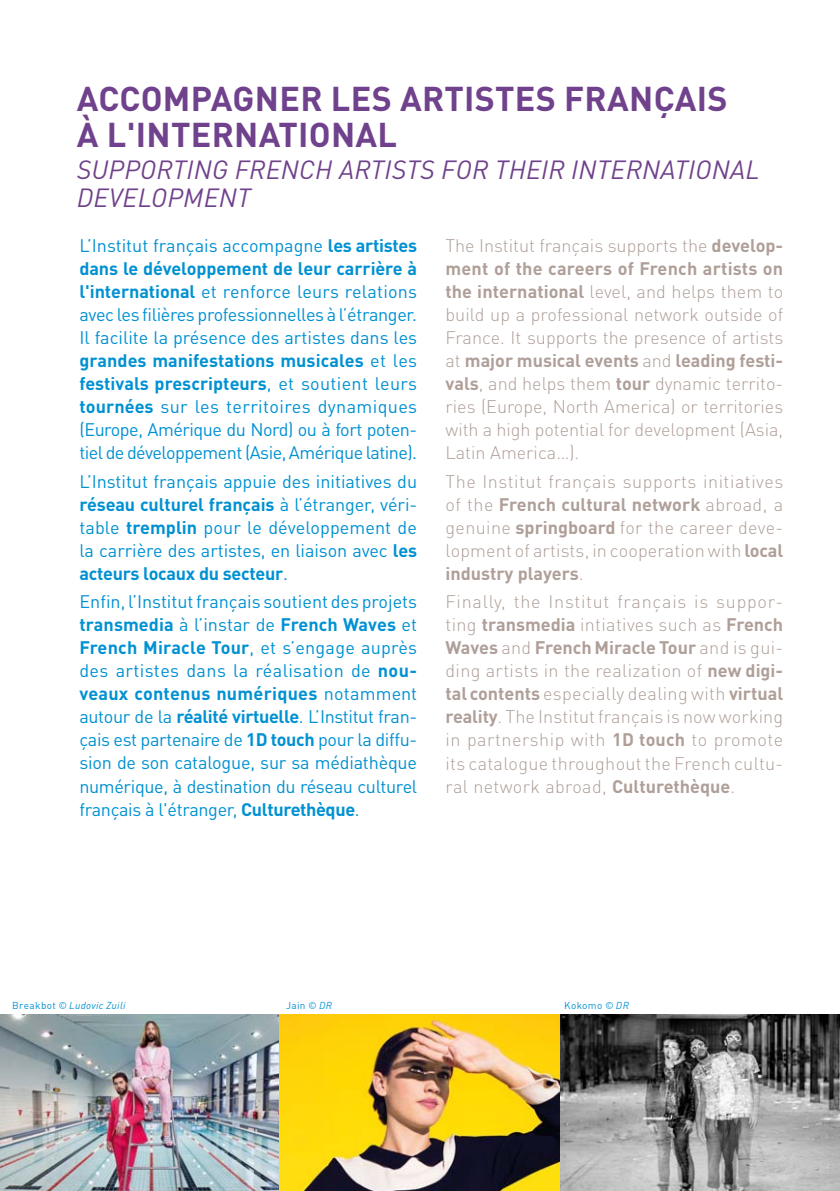
<style>
.page{position:relative;width:840px;height:1191px;background:#fff}
.page>*{position:absolute;margin:0;border:0;box-sizing:border-box;transform-origin:0 0}
.t1{font:700 34px/36px "DINOT";letter-spacing:.01em;color:#70418c}
.t2{font:italic 26px/28px "DINOT";letter-spacing:.01em;color:#70418c}
.t3{font:18px/23px "DINOT";letter-spacing:-.02em;color:#0091d2;text-align:justify}
.t4{font:300 18px/23px "DINOT";letter-spacing:.01em;color:#af9f98;text-align:justify}
.t5{font:italic 10px "DINOT";letter-spacing:.03em;color:#0091d2}
.t6{font:10px "DINOT";letter-spacing:.035em;color:#0091d2}
.s1{font-weight:700}
.s2{font-style:normal}
.s3{font-style:italic}
</style>
<div class="page">
<img style="left:0;top:1015px;width:839px;height:176px">
<h1 class="t1" style="left:77px;top:85px;width:652px">ACCOMPAGNER LES ARTISTES FRANÇAIS<br>À L'INTERNATIONAL</h1>
<h2 class="t2" style="left:77px;top:159px;width:684px">SUPPORTING FRENCH ARTISTS FOR THEIR INTERNATIONAL<br>DEVELOPMENT</h2>
<p class="t3" style="left:79px;top:236px;width:339px">L’Institut français accompagne <span class="s1">les artistes dans le développement de leur carrière à l'international</span> et renforce leurs relations avec les filières professionnelles à l’étranger.<br>Il facilite la présence des artistes dans les <span class="s1">grandes manifestations musicales</span> et les <span class="s1">festivals prescripteurs</span>, et soutient leurs <span class="s1">tournées</span> sur les territoires dynamiques (Europe, Amérique du Nord) ou à fort poten&shy;tiel de développement (Asie, Amérique latine).</p>
<p class="t3" style="left:79px;top:472px;width:339px">L’Institut français appuie des initiatives du <span class="s1">réseau culturel français</span> à l’étranger, véri&shy;table <span class="s1">tremplin</span> pour le développement de la carrière des artistes, en liaison avec <span class="s1">les acteurs locaux du secteur</span>.</p>
<p class="t3" style="left:79px;top:593px;width:339px">Enfin, l’Institut français soutient des projets <span class="s1">transmedia</span> à l’instar de <span class="s1">French Waves</span> et <span class="s1">French Miracle Tour</span>, et s’engage auprès des artistes dans la réalisation de <span class="s1">nou&shy;veaux contenus numériques</span> notamment autour de la <span class="s1">réalité virtuelle</span>. L’Institut fran&shy;çais est partenaire de <span class="s1">1D touch</span> pour la diffu&shy;sion de son catalogue, sur sa médiathèque numérique, à destination du réseau culturel français à l'étranger, <span class="s1">Culturethèque</span>.</p>
<p class="t4" style="left:445px;top:236px;width:339px">The Institut français supports the <span class="s1">develop&shy;ment of the careers of French artists on the international</span> level, and helps them to build up a professional network outside of France. It supports the presence of artists at <span class="s1">major musical events</span> and <span class="s1">leading festi&shy;vals</span>, and helps them <span class="s1">tour</span> dynamic territo&shy;ries (Europe, North America) or territories with a high potential for development (Asia, Latin America…).</p>
<p class="t4" style="left:445px;top:472px;width:339px">The Institut français supports initiatives of the <span class="s1">French cultural network</span> abroad, a genuine <span class="s1">springboard</span> for the career deve&shy;lopment of artists, in cooperation with <span class="s1">local industry players</span>.</p>
<p class="t4" style="left:445px;top:593px;width:339px">Finally, the Institut français is suppor&shy;ting <span class="s1">transmedia</span> intiatives such as <span class="s1">French Waves</span> and <span class="s1">French Miracle Tour</span> and is gui&shy;ding artists in the realization of <span class="s1">new digi&shy;tal contents</span> especially dealing with <span class="s1">virtual reality</span>. The Institut français is now working in partnership with <span class="s1">1D touch</span> to promote its catalogue throughout the French cultu&shy;ral network abroad, <span class="s1">Culturethèque</span>.</p>
<p class="t5" style="left:12px;top:1001px;width:115px"><span class="s2">Breakbot</span> © Ludovic Zuili</p>
<p class="t6" style="left:286px;top:1001px;width:47px">Jain <span class="s3">© DR</span></p>
<p class="t6" style="left:564px;top:1001px;width:66px">Kokomo <span class="s3">© DR</span></p>
</div>
